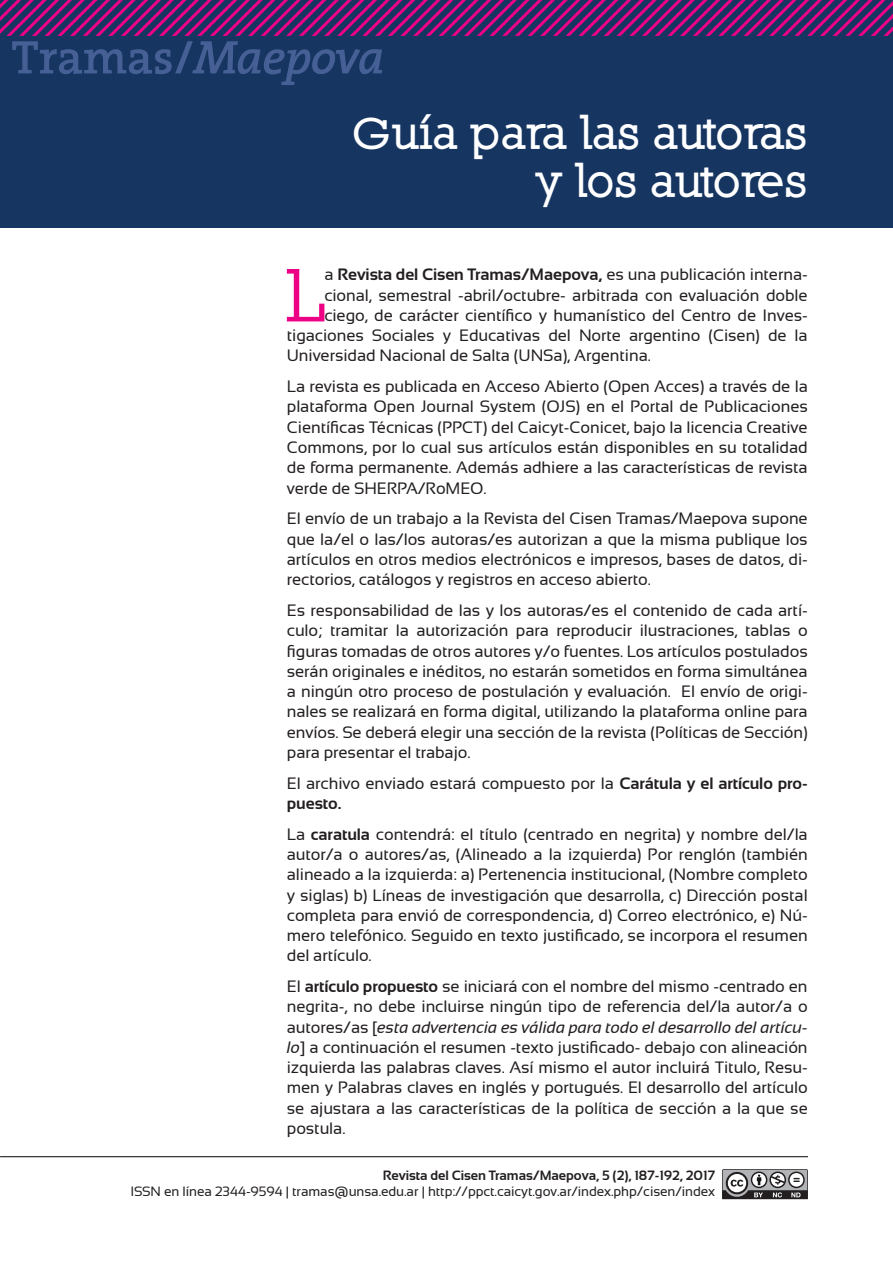
<style>
.page{position:relative;width:893px;height:1263px;background:#fff}
.page>*{position:absolute;margin:0;border:0;box-sizing:border-box;transform-origin:0 0}
.C__de_Texto{font:700 75.45px "Nilland";color:#ed0286}
.C__de_Texto-2{font:48px "Nilland Small Caps Bold";letter-spacing:-.005em;color:#fff}
.C__de_Texto-3{font:16.5px/20.2px "Sansation";letter-spacing:-.005em;color:#231f20;text-align:justify}
.C__de_Texto-4{font:700 16.5px "Sansation";letter-spacing:-.005em;color:#231f20}
.t1{font:13.5px "Sansation";letter-spacing:-.005em;color:#231f20}
.t2{font:700 13.5px "Sansation";letter-spacing:-.005em;color:#231f20}
.s1{font-weight:400}
.s2{font-weight:700}
.s3{font-style:italic}
</style>
<div class="page">
<svg style="left:722px;top:1169px;width:86px;height:30px"></svg>
<hr style="left:0;top:1156px;width:808px;height:1px;background:#231f20">
<div style="left:0;top:0;width:893px;height:228px;background:#163561"></div>
<svg style="left:0;top:0;width:893px;height:85px"></svg>
<p class="C__de_Texto-2" style="left:353px;top:104px;width:457px">Guía para las autoras</p>
<p class="C__de_Texto-2" style="left:536px;top:152px;width:273px">y los autores</p>
<p class="C__de_Texto" style="left:286px;top:251px;width:40px">L</p>
<p class="C__de_Texto-4" style="left:324px;top:265px;width:485px"><span class="s1">a</span> Revista del Cisen Tramas/Maepova, <span class="s1">es una publicación interna-</span></p>
<p class="C__de_Texto-3" style="left:324px;top:285px;width:485px">cional, semestral -abril/octubre- arbitrada con evaluación doble</p>
<p class="C__de_Texto-3" style="left:324px;top:305px;width:485px">ciego, de carácter científico y humanístico del Centro de Inves-</p>
<p class="C__de_Texto-3" style="left:287px;top:325px;width:522px">tigaciones Sociales y Educativas del Norte argentino (Cisen) de la</p>
<p class="C__de_Texto-3" style="left:287px;top:345px;width:365px">Universidad Nacional de Salta (UNSa), Argentina.</p>
<p class="C__de_Texto-3" style="left:287px;top:376px;width:522px">La revista es publicada en Acceso Abierto (Open Acces) a través de la plataforma Open Journal System (OJS) en el Portal de Publicaciones Científicas Técnicas (PPCT) del Caicyt-Conicet, bajo la licencia Creative Commons, por lo cual sus artículos están disponibles en su totalidad de forma permanente. Además adhiere a las características de revista verde de SHERPA/RoMEO.</p>
<p class="C__de_Texto-3" style="left:287px;top:508px;width:522px">El envío de un trabajo a la Revista del Cisen Tramas/Maepova supone que la/el o las/los autoras/es autorizan a que la misma publique los artículos en otros medios electrónicos e impresos, bases de datos, di&shy;rectorios, catálogos y registros en acceso abierto.</p>
<p class="C__de_Texto-3" style="left:287px;top:600px;width:522px">Es responsabilidad de las y los autoras/es el contenido de cada artí&shy;culo; tramitar la autorización para reproducir ilustraciones, tablas o figuras tomadas de otros autores y/o fuentes. Los artículos postulados serán originales e inéditos, no estarán sometidos en forma simultánea a ningún otro proceso de postulación y evaluación. El envío de origi&shy;nales se realizará en forma digital, utilizando la plataforma online para envíos. Se deberá elegir una sección de la revista (Políticas de Sección) para presentar el trabajo.</p>
<p class="C__de_Texto-3" style="left:287px;top:773px;width:522px">El archivo enviado estará compuesto por la <span class="s2">Carátula y el artículo pro&shy;puesto.</span></p>
<p class="C__de_Texto-3" style="left:287px;top:824px;width:522px">La <span class="s2">caratula</span> contendrá: el título (centrado en negrita) y nombre del/la autor/a o autores/as, (Alineado a la izquierda) Por renglón (también alineado a la izquierda: a) Pertenencia institucional, (Nombre completo y siglas) b) Líneas de investigación que desarrolla, c) Dirección postal completa para envió de correspondencia, d) Correo electrónico, e) Nú&shy;mero telefónico. Seguido en texto justificado, se incorpora el resumen del artículo.</p>
<p class="C__de_Texto-3" style="left:287px;top:976px;width:522px">El <span class="s2">artículo propuesto</span> se iniciará con el nombre del mismo -centrado en negrita-, no debe incluirse ningún tipo de referencia del/la autor/a o autores/as [<span class="s3">esta advertencia es válida para todo el desarrollo del artícu&shy;lo</span>] a continuación el resumen -texto justificado- debajo con alineación izquierda las palabras claves. Así mismo el autor incluirá Titulo, Resu&shy;men y Palabras claves en inglés y portugués. El desarrollo del artículo se ajustara a las características de la política de sección a la que se postula.</p>
<p class="t2" style="left:383px;top:1168px;width:334px">Revista del Cisen Tramas/Maepova, 5 (2), 187-192, 2017</p>
<p class="t1" style="left:130px;top:1184px;width:586px">ISSN en línea 2344-9594 | tramas@unsa.edu.ar | http://ppct.caicyt.gov.ar/index.php/cisen/index</p>
</div>
